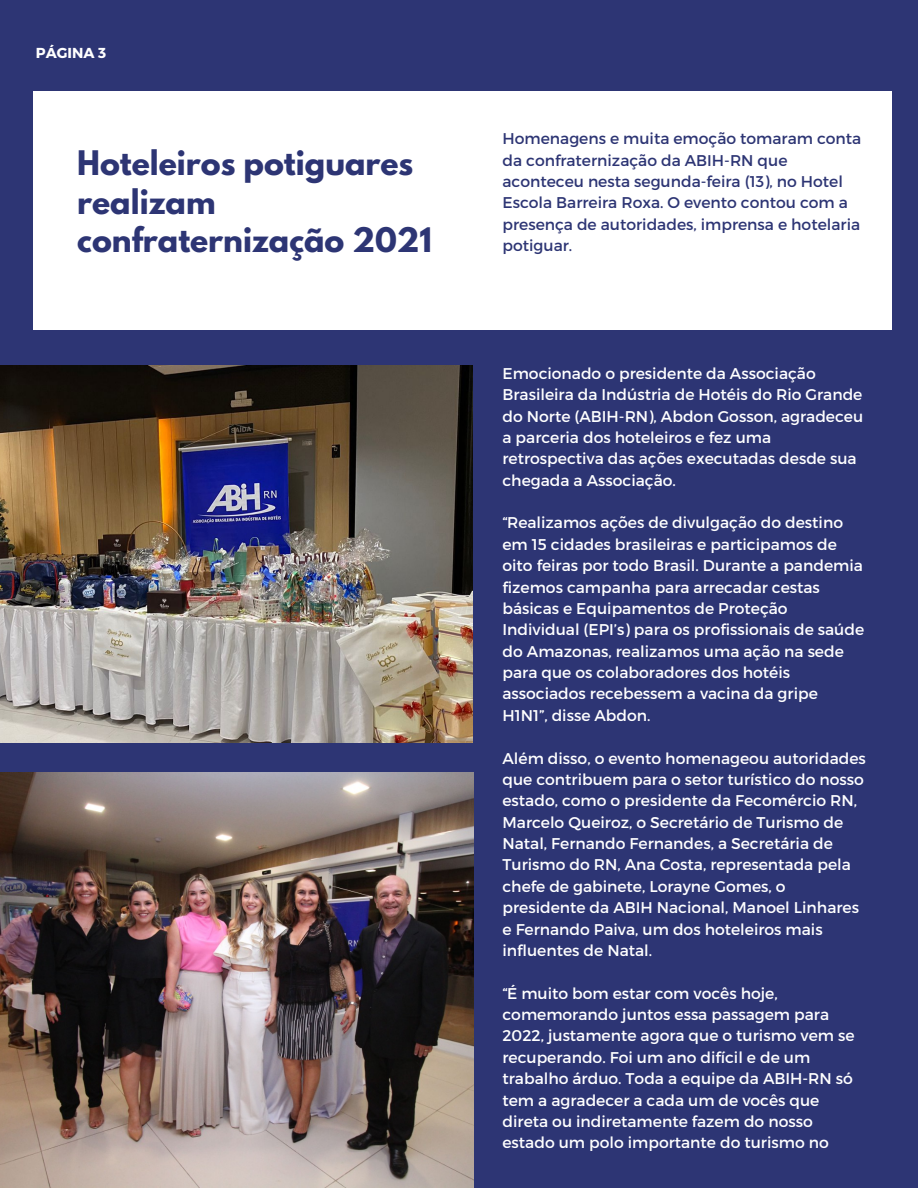
<style>
.page{position:relative;width:918px;height:1188px;background:#2d3574}
.page>*{position:absolute;margin:0;border:0;box-sizing:border-box;transform-origin:0 0}
.t1{font:700 30px/38.2px "League Spartan";color:#2d3574}
.t2{font:15.6px/21.3px "Montserrat";color:#fff}
.t3{font:15.6px/21.3px "Montserrat";color:#2d3574}
.t4{font:700 14.4px "Montserrat";color:#fff}
</style>
<div class="page">
<img style="left:0;top:365px;width:473px;height:377px">
<div style="left:34px;top:92px;width:858px;height:237px;background:#fff"></div>
<img style="left:0;top:772px;width:473px;height:416px">
<p class="t4" style="left:36px;top:44px;width:72px">PÁGINA 3</p>
<p class="t1" style="left:77px;top:148px;width:356px">Hoteleiros potiguares realizam confraternização 2021</p>
<p class="t3" style="left:503px;top:127px;width:360px">Homenagens e muita emoção tomaram conta da confraternização da ABIH-RN que aconteceu nesta segunda-feira (13), no Hotel Escola Barreira Roxa. O evento contou com a presença de autoridades, imprensa e hotelaria potiguar.</p>
<p class="t2" style="left:503px;top:362px;width:362px">Emocionado o presidente da Associação Brasileira da Indústria de Hotéis do Rio Grande do Norte (ABIH-RN), Abdon Gosson, agradeceu a parceria dos hoteleiros e fez uma retrospectiva das ações executadas desde sua chegada a Associação.</p>
<p class="t2" style="left:503px;top:512px;width:363px">“Realizamos ações de divulgação do destino em 15 cidades brasileiras e participamos de oito feiras por todo Brasil. Durante a pandemia fizemos campanha para arrecadar cestas básicas e Equipamentos de Proteção Individual (EPI’s) para os profissionais de saúde do Amazonas, realizamos uma ação na sede para que os colaboradores dos hotéis associados recebessem a vacina da gripe H1N1”, disse Abdon.</p>
<p class="t2" style="left:503px;top:747px;width:365px">Além disso, o evento homenageou autoridades que contribuem para o setor turístico do nosso estado, como o presidente da Fecomércio RN, Marcelo Queiroz, o Secretário de Turismo de Natal, Fernando Fernandes, a Secretária de Turismo do RN, Ana Costa, representada pela chefe de gabinete, Lorayne Gomes, o presidente da ABIH Nacional, Manoel Linhares e Fernando Paiva, um dos hoteleiros mais influentes de Natal.</p>
<p class="t2" style="left:503px;top:982px;width:354px">“É muito bom estar com vocês hoje, comemorando juntos essa passagem para 2022, justamente agora que o turismo vem se recuperando. Foi um ano difícil e de um trabalho árduo. Toda a equipe da ABIH-RN só tem a agradecer a cada um de vocês que direta ou indiretamente fazem do nosso estado um polo importante do turismo no</p>
</div>
